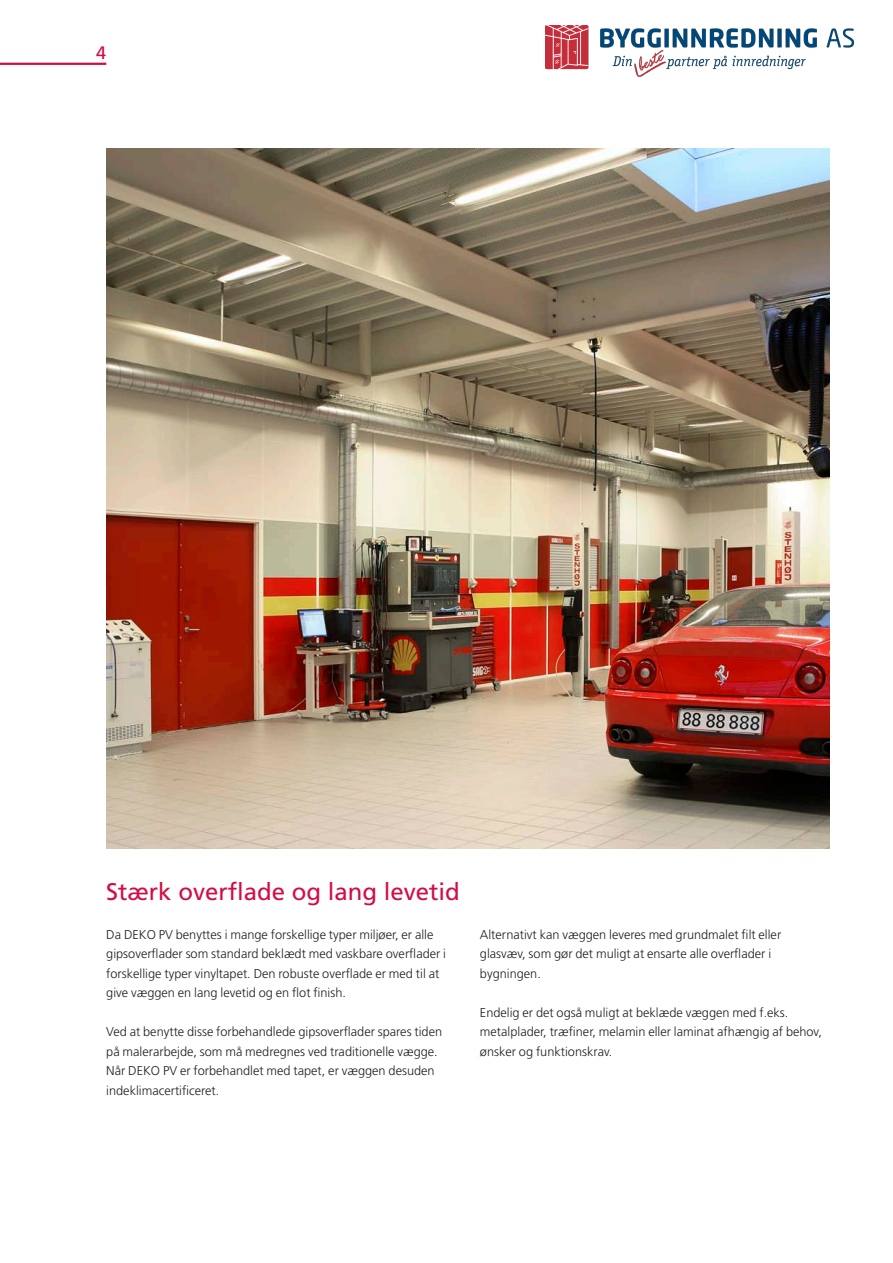
<style>
.page{position:relative;width:893px;height:1263px;background:#fff}
.page>*{position:absolute;margin:0;border:0;box-sizing:border-box;transform-origin:0 0}
.t1{font:24px "Frutiger";color:#d20d44}
.t2{font:18px "Frutiger";color:#d20d44}
.t3{font:300 12.75px/19.5px "Frutiger";color:#231f20}
</style>
<div class="page">
<hr style="left:0;top:63px;width:106px;height:2px;background:#d20d44">
<img style="left:106px;top:149px;width:723px;height:699px">
<img style="left:546px;top:26px;width:308px;height:51px">
<p class="t2" style="left:96px;top:42px;width:12px">4</p>
<p class="t1" style="left:106px;top:877px;width:355px">Stærk overflade og lang levetid</p>
<p class="t3" style="left:106px;top:924px;width:341px">Da DEKO PV benyttes i mange forskellige typer miljøer, er alle gipsoverflader som standard beklædt med vaskbare overflader i forskellige typer vinyltapet. Den robuste overflade er med til at give væggen en lang levetid og en flot finish.</p>
<p class="t3" style="left:106px;top:1022px;width:337px">Ved at benytte disse forbehandlede gipsoverflader spares tiden på malerarbejde, som må medregnes ved traditionelle vægge.<br>Når DEKO PV er forbehandlet med tapet, er væggen desuden indeklimacertificeret.</p>
<p class="t3" style="left:480px;top:924px;width:303px">Alternativt kan væggen leveres med grundmalet filt eller glasvæv, som gør det muligt at ensarte alle overflader i bygningen.</p>
<p class="t3" style="left:480px;top:1002px;width:343px">Endelig er det også muligt at beklæde væggen med f.eks. metalplader, træfiner, melamin eller laminat afhængig af behov, ønsker og funktionskrav.</p>
</div>
